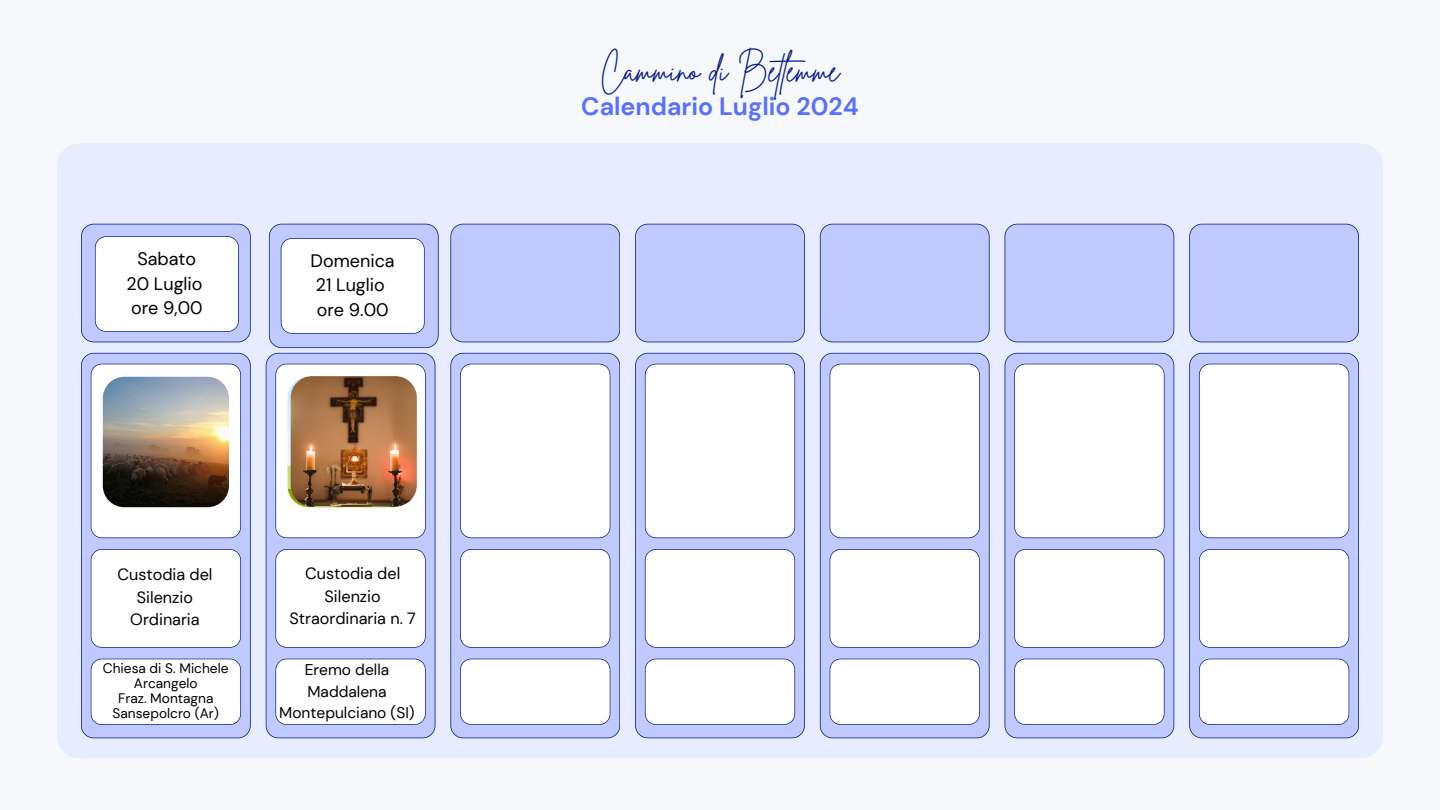
<style>
.page{position:relative;width:1440px;height:810px;background:#f7f8fc}
.page>*{position:absolute;margin:0;border:0;box-sizing:border-box;transform-origin:0 0}
.t1{font:32px "Brittany Signature";color:#051b8b}
.t2{font:700 25px "DM Sans";color:#5671ff}
.t3{font:18px/24.8px "DM Sans";color:#000;text-align:center}
.t4{font:16.2px/22.4px "DM Sans";color:#000;text-align:center}
.t5{font:15.5px/21.6px "DM Sans";color:#000;text-align:center}
.t6{font:13.7px/15px "DM Sans";color:#000;text-align:center}
</style>
<div class="page">
<div style="left:57px;top:143px;width:1326px;height:615px;background:#e7ecff;border-radius:22px"></div>
<svg style="left:81px;top:353px;width:169px;height:385px;background:#b7c1f9"></svg>
<div style="left:450px;top:224px;width:170px;height:118px;background:#c0caff"></div>
<div style="left:635px;top:224px;width:170px;height:118px;background:#c0caff"></div>
<div style="left:820px;top:224px;width:169px;height:118px;background:#c0caff"></div>
<div style="left:1005px;top:224px;width:169px;height:118px;background:#c0caff"></div>
<div style="left:1189px;top:224px;width:170px;height:118px;background:#c0caff"></div>
<div style="left:91px;top:549px;width:150px;height:99px;background:#fff"></div>
<div style="left:91px;top:659px;width:150px;height:66px;background:#fff"></div>
<svg style="left:91px;top:364px;width:150px;height:174px;background:#f6f6fa"></svg>
<svg style="left:266px;top:353px;width:169px;height:385px;background:#b9c3fa"></svg>
<div style="left:275px;top:549px;width:151px;height:99px;background:#fff"></div>
<div style="left:275px;top:659px;width:151px;height:66px;background:#fff"></div>
<svg style="left:275px;top:364px;width:151px;height:174px;background:#f3f5f9"></svg>
<svg style="left:450px;top:353px;width:170px;height:385px;background:#b4bff7"></svg>
<div style="left:460px;top:549px;width:150px;height:99px;background:#fff"></div>
<div style="left:460px;top:659px;width:150px;height:66px;background:#fff"></div>
<div style="left:460px;top:364px;width:150px;height:174px;background:#fff"></div>
<svg style="left:635px;top:353px;width:170px;height:385px;background:#b4bef7"></svg>
<div style="left:645px;top:549px;width:150px;height:99px;background:#fff"></div>
<div style="left:645px;top:659px;width:150px;height:66px;background:#fff"></div>
<div style="left:645px;top:364px;width:150px;height:174px;background:#fff"></div>
<svg style="left:820px;top:353px;width:169px;height:385px;background:#b6c1f8"></svg>
<div style="left:830px;top:549px;width:150px;height:99px;background:#fff"></div>
<div style="left:830px;top:659px;width:150px;height:66px;background:#fff"></div>
<div style="left:830px;top:364px;width:150px;height:174px;background:#fff"></div>
<svg style="left:1005px;top:353px;width:169px;height:385px;background:#b9c3fa"></svg>
<div style="left:1014px;top:549px;width:151px;height:99px;background:#fff"></div>
<div style="left:1014px;top:659px;width:151px;height:66px;background:#fff"></div>
<div style="left:1014px;top:364px;width:151px;height:174px;background:#fff"></div>
<svg style="left:1189px;top:353px;width:170px;height:385px;background:#b4bff7"></svg>
<div style="left:1199px;top:549px;width:150px;height:99px;background:#fff"></div>
<div style="left:1199px;top:659px;width:150px;height:66px;background:#fff"></div>
<div style="left:1199px;top:364px;width:150px;height:174px;background:#fff"></div>
<img style="left:103px;top:377px;width:126px;height:130px;border-radius:22px">
<img style="left:288px;top:377px;width:126px;height:130px;border-radius:22px">
<img style="left:291px;top:376px;width:126px;height:131px;border-radius:22px">
<svg style="left:81px;top:224px;width:169px;height:118px;background:#e4e8fb"></svg>
<svg style="left:269px;top:224px;width:169px;height:124px;background:#e2e6fb"></svg>
<h3 class="t3" style="left:126px;top:246px;width:78px">Sabato<br>20 Luglio ore 9,00</h3>
<p class="t3" style="left:311px;top:248px;width:86px;text-align:left">Domenica<br>21 Luglio ore 9.00</p>
<p class="t4" style="left:117px;top:563px;width:97px">Custodia del<br>Silenzio<br>Ordinaria</p>
<p class="t4" style="left:290px;top:562px;width:128px">Custodia del<br>Silenzio<br>Straordinaria n. 7</p>
<h3 class="t6" style="left:103px;top:661px;width:127px">Chiesa di S. Michele<br>Arcangelo</h3>
<p class="t6" style="left:118px;top:691px;width:97px">Fraz. Montagna</p>
<h3 class="t6" style="left:113px;top:706px;width:108px">Sansepolcro (Ar)</h3>
<h4 class="t5" style="left:279px;top:659px;width:137px">Eremo della<br>Maddalena<br>Montepulciano (SI)</h4>
<p class="t1" style="left:600px;top:50px;width:241px">Cammino di Betlemme</p>
<h3 class="t2" style="left:581px;top:90px;width:279px">Calendario Luglio 2024</h3>
</div>
